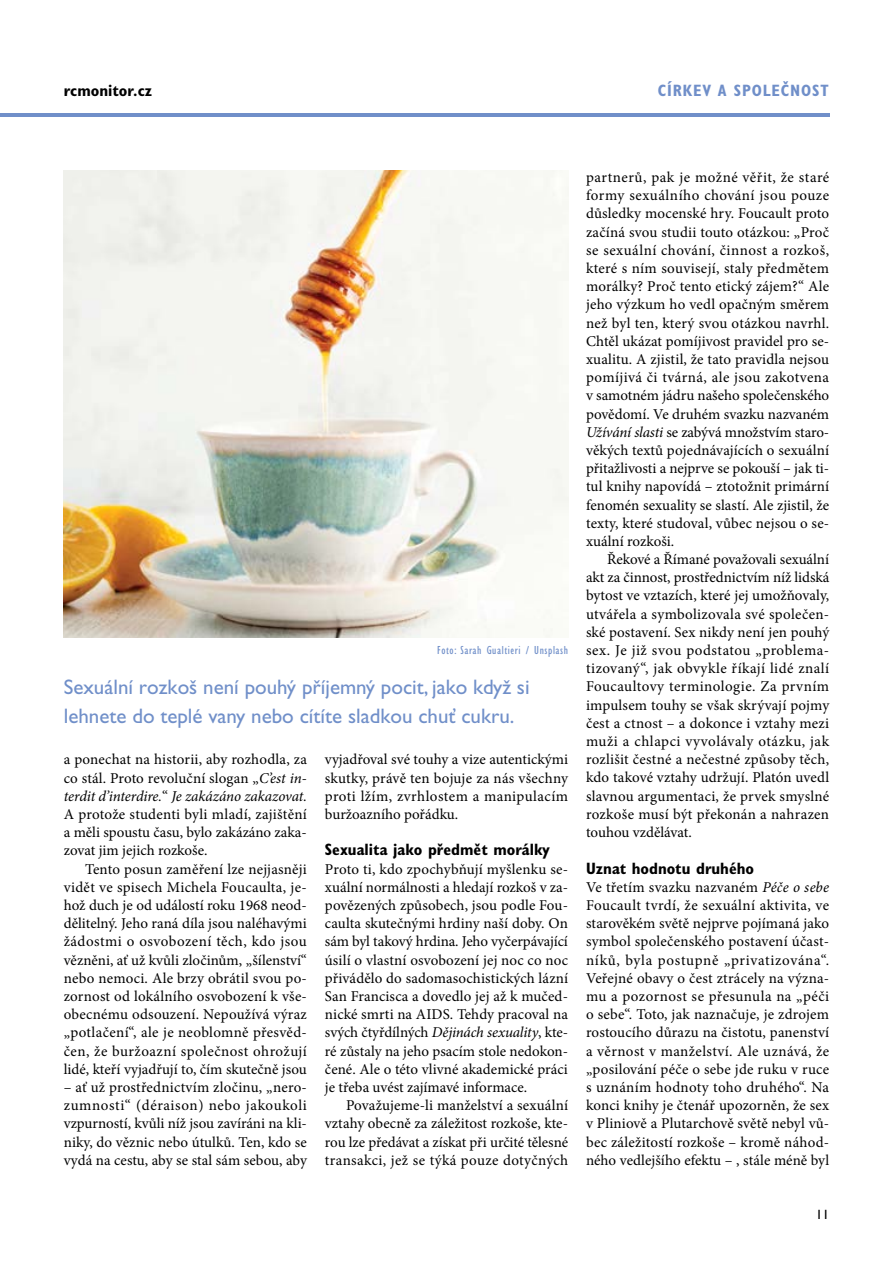
<style>
.page{position:relative;width:893px;height:1263px;background:#fff}
.page>*{position:absolute;margin:0;border:0;box-sizing:border-box;transform-origin:0 0}
.t1{font:21px/28.5px "Gill Sans Std";color:#708fc9}
.t2{font:700 condensed 16.5px "Gill Sans Std";color:#000}
.t3{font:700 condensed 16.5px "Gill Sans Std";letter-spacing:.05em;color:#708fc9}
.t4{font:15px/18.1px "Minion Pro";letter-spacing:.005em;color:#000;text-align:justify}
.t5{font:13.5px "Gill Sans Std";color:#000}
.t6{font:condensed 12px "Gill Sans Std";letter-spacing:.05em;color:#708fc9}
.s1{font-style:italic}
</style>
<div class="page">
<hr style="left:0;top:113px;width:829px;height:4px;background:#708fc9">
<img style="left:64px;top:170px;width:504px;height:468px">
<p class="t2" style="left:64px;top:81px;width:90px">rcmonitor.cz</p>
<p class="t3" style="left:658px;top:81px;width:143px">Církev a spo lečnost</p>
<p class="t6" style="left:437px;top:644px;width:133px">Foto: Sarah Gualtieri / Unsplash</p>
<h1 class="t1" style="left:64px;top:673px;width:467px">Sexuální rozkoš není pouhý příjemný pocit, jako když si lehnete do teplé vany nebo cítíte sladkou chuť cukru.</h1>
<p class="t4" style="left:64px;top:751px;width:245px">a ponechat na historii, aby rozhodla, za co stál. Proto revoluční slogan „<span class="s1">C’est in&shy;terdit d’interdire.</span>“ <span class="s1">Je zakázáno zakazovat.<br></span>A protože studenti byli mladí, zajištění a měli spoustu času, bylo zakázáno zaka&shy;zovat jim jejich rozkoše.</p>
<p class="t4" style="left:64px;top:860px;width:245px;text-indent:21px">Tento posun zaměření lze nejjasněji vidět ve spisech Michela Foucaulta, je&shy;hož duch je od událostí roku 1968 neod&shy;dělitelný. Jeho raná díla jsou naléhavými žádostmi o osvobození těch, kdo jsou vězněni, ať už kvůli zločinům, „šílenství“ nebo nemoci. Ale brzy obrátil svou po&shy;zornost od lokálního osvobození k vše&shy;obecnému odsouzení. Nepoužívá výraz „potlačení“, ale je neoblomně přesvěd&shy;čen, že buržoazní společnost ohrožují lidé, kteří vyjadřují to, čím skutečně jsou</p>
<p class="t4" style="left:64px;top:1078px;width:245px">– ať už prostřednictvím zločinu, „nero&shy;zumnosti“ (déraison) nebo jakoukoli vzpurností, kvůli níž jsou zavíráni na kli&shy;niky, do věznic nebo útulků. Ten, kdo se vydá na cestu, aby se stal sám sebou, aby</p>
<p class="t4" style="left:325px;top:750px;width:245px">vyjadřoval své touhy a vize autentickými skutky, právě ten bojuje za nás všechny proti lžím, zvrhlostem a manipulacím buržoazního pořádku.</p>
<p class="t2" style="left:325px;top:840px;width:227px">Sexualita jako předmět morálky</p>
<p class="t4" style="left:325px;top:860px;width:245px">Proto ti, kdo zpochybňují myšlenku se&shy;xuální normálnosti a hledají rozkoš v za&shy;povězených způsobech, jsou podle Fou&shy;caulta skutečnými hrdiny naší doby. On sám byl takový hrdina. Jeho vyčerpávající úsilí o vlastní osvobození jej noc co noc přivádělo do sadomasochistických lázní San Francisca a dovedlo jej až k mučed&shy;nické smrti na AIDS. Tehdy pracoval na svých čtyřdílných <span class="s1">Dějinách sexuality</span>, kte&shy;ré zůstaly na jeho psacím stole nedokon&shy;čené. Ale o této vlivné akademické práci je třeba uvést zajímavé informace.</p>
<p class="t4" style="left:325px;top:1096px;width:245px;text-indent:21px">Považujeme-li manželství a sexuální vztahy obecně za záležitost rozkoše, kte&shy;rou lze předávat a získat při určité tělesné transakci, jež se týká pouze dotyčných</p>
<p class="t4" style="left:586px;top:168px;width:245px">partnerů, pak je možné věřit, že staré formy sexuálního chování jsou pouze důsledky mocenské hry. Foucault proto začíná svou studii touto otázkou: „Proč se sexuální chování, činnost a rozkoš, které s ním souvisejí, staly předmětem morálky? Proč tento etický zájem?“ Ale jeho výzkum ho vedl opačným směrem než byl ten, který svou otázkou navrhl.<br>Chtěl ukázat pomíjivost pravidel pro se&shy;xualitu. A zjistil, že tato pravidla nejsou pomíjivá či tvárná, ale jsou zakotvena v samotném jádru našeho společenského povědomí. Ve druhém svazku nazvaném <span class="s1">Užívání slasti</span> se zabývá množstvím staro&shy;věkých textů pojednávajících o sexuální přitažlivosti a nejprve se pokouší – jak ti&shy;tul knihy napovídá – ztotožnit primární fenomén sexuality se slastí. Ale zjistil, že texty, které studoval, vůbec nejsou o se&shy;xuální rozkoši.</p>
<p class="t4" style="left:586px;top:550px;width:245px;text-indent:21px">Řekové a Římané považovali sexuální akt za činnost, prostřednictvím níž lidská bytost ve vztazích, které jej umožňovaly, utvářela a symbolizovala své společen&shy;ské postavení. Sex nikdy není jen pouhý sex. Je již svou podstatou „problema&shy;tizovaný“, jak obvykle říkají lidé znalí Foucaultovy terminologie. Za prvním impulsem touhy se však skrývají pojmy čest a ctnost – a dokonce i vztahy mezi muži a chlapci vyvolávaly otázku, jak rozlišit čestné a nečestné způsoby těch, kdo takové vztahy udržují. Platón uvedl slavnou argumentaci, že prvek smyslné rozkoše musí být překonán a nahrazen touhou vzdělávat.</p>
<p class="t2" style="left:586px;top:858px;width:170px">Uznat hodnotu druhého</p>
<p class="t4" style="left:586px;top:878px;width:245px">Ve třetím svazku nazvaném <span class="s1">Péče o sebe </span>Foucault tvrdí, že sexuální aktivita, ve starověkém světě nejprve pojímaná jako symbol společenského postavení účast&shy;níků, byla postupně „privatizována“.<br>Veřejné obavy o čest ztrácely na význa&shy;mu a pozornost se přesunula na „péči o sebe“. Toto, jak naznačuje, je zdrojem rostoucího důrazu na čistotu, panenství a věrnost v manželství. Ale uznává, že „posilování péče o sebe jde ruku v ruce s uznáním hodnoty toho druhého“. Na konci knihy je čtenář upozorněn, že sex v Pliniově a Plutarchově světě nebyl vů&shy;bec záležitostí rozkoše – kromě náhod&shy;ného vedlejšího efektu – , stále méně byl</p>
<p class="t5" style="left:816px;top:1207px;width:15px">11</p>
</div>
